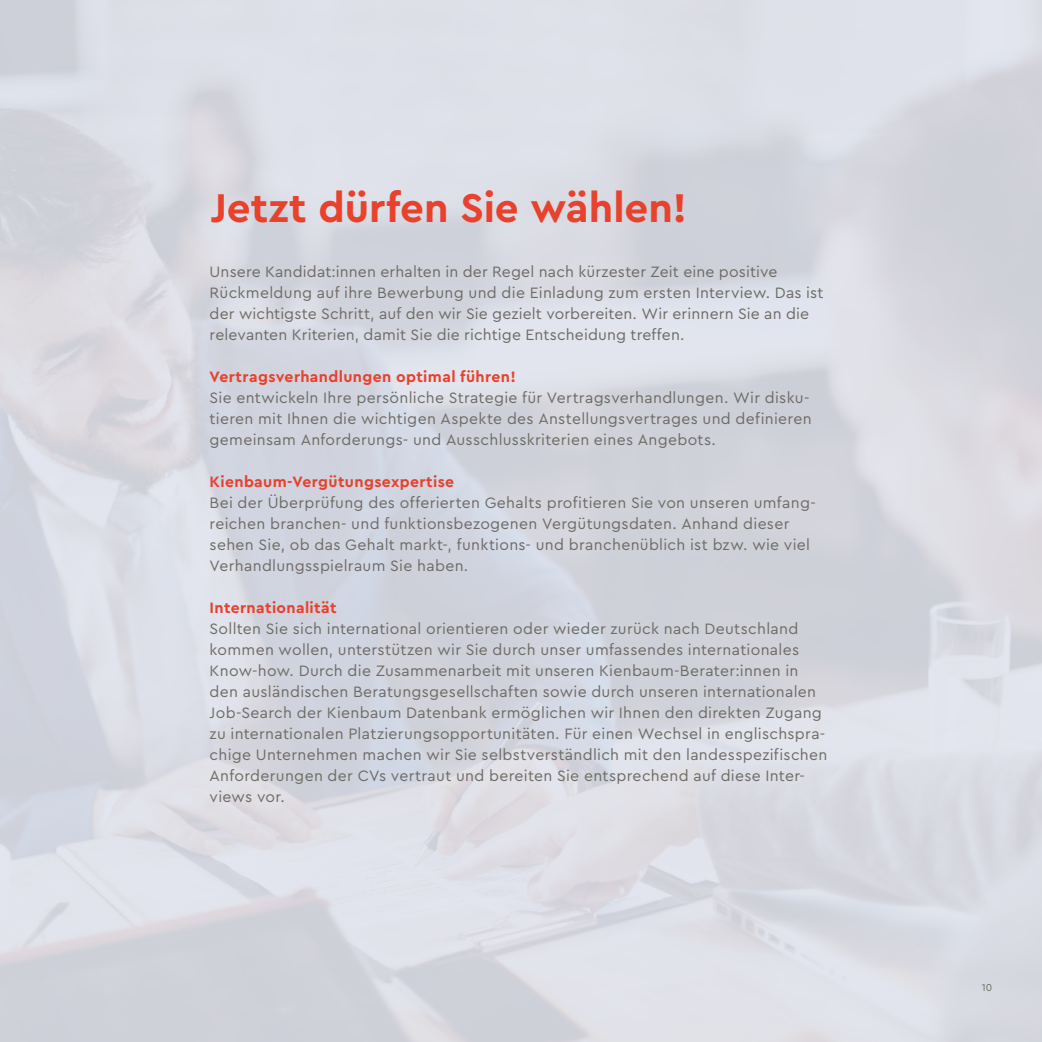
<style>
.page{position:relative;width:1042px;height:1042px;background:#d8d9e1}
.page>*{position:absolute;margin:0;border:0;box-sizing:border-box;transform-origin:0 0}
.t1{font:700 42px "Cera Pro";color:#e8412c}
.t2{font:15.75px/21px "Cera Pro";letter-spacing:.02em;color:#6f6b66}
.t3{font:700 15.75px "Cera Pro";letter-spacing:.025em;color:#e8412c}
.t4{font:10.5px "Cera Pro";color:#6f6b66}
</style>
<div class="page">
<h1 class="t1" style="left:211px;top:180px;width:477px">Jetzt dürfen Sie wählen!</h1>
<p class="t2" style="left:210px;top:261px;width:615px">Unsere Kandidat:innen erhalten in der Regel nach kürzester Zeit eine positive Rückmeldung auf ihre Bewerbung und die Einladung zum ersten Interview. Das ist der wichtigste Schritt, auf den wir Sie gezielt vorbereiten. Wir erinnern Sie an die relevanten Kriterien, damit Sie die richtige Entscheidung treffen.</p>
<p class="t3" style="left:210px;top:366px;width:308px">Vertragsverhandlungen optimal führen!</p>
<p class="t2" style="left:210px;top:387px;width:603px">Sie entwickeln Ihre persönliche Strategie für Vertragsverhandlungen. Wir disku&shy;tieren mit Ihnen die wichtigen Aspekte des Anstellungsvertrages und definieren gemeinsam Anforderungs- und Ausschlusskriterien eines Angebots.</p>
<p class="t3" style="left:210px;top:471px;width:246px">Kienbaum-Vergütungsexpertise</p>
<p class="t2" style="left:210px;top:492px;width:608px">Bei der Überprüfung des offerierten Gehalts profitieren Sie von unseren umfang&shy;reichen branchen- und funktionsbezogenen Vergütungsdaten. Anhand dieser sehen Sie, ob das Gehalt markt-, funktions- und branchenüblich ist bzw. wie viel Verhandlungsspielraum Sie haben.</p>
<p class="t3" style="left:210px;top:597px;width:128px">Internationalität</p>
<p class="t2" style="left:210px;top:618px;width:619px">Sollten Sie sich international orientieren oder wieder zurück nach Deutschland kommen wollen, unterstützen wir Sie durch unser umfassendes internationales Know-how. Durch die Zusammenarbeit mit unseren Kienbaum-Berater:innen in den ausländischen Beratungsgesellschaften sowie durch unseren internationalen Job-Search der Kienbaum Datenbank ermöglichen wir Ihnen den direkten Zugang zu internationalen Platzierungsopportunitäten. Für einen Wechsel in englischspra&shy;chige Unternehmen machen wir Sie selbstverständlich mit den landesspezifischen Anforderungen der CVs vertraut und bereiten Sie entsprechend auf diese Inter&shy;views vor.</p>
<p class="t4" style="left:982px;top:980px;width:12px">10</p>
</div>
